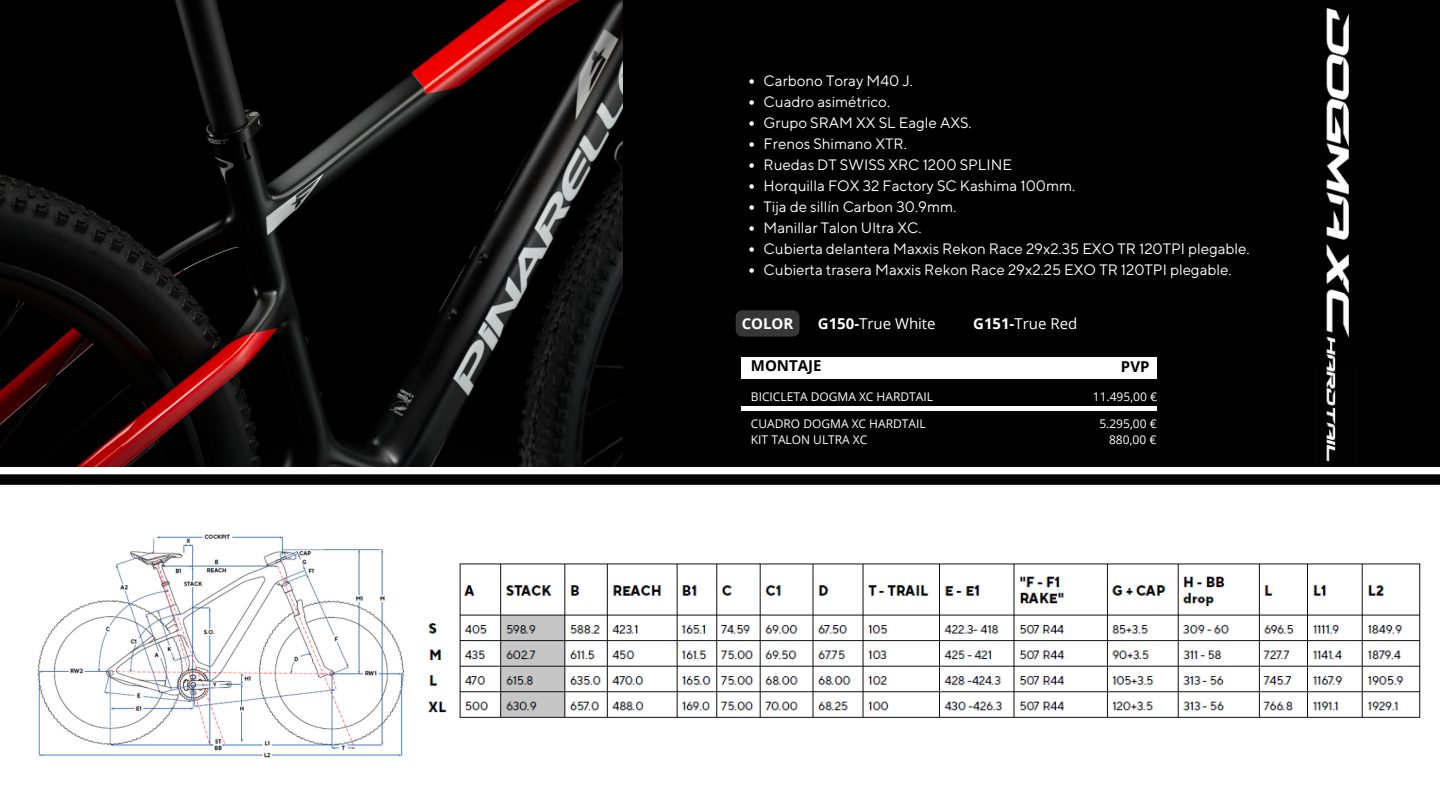
<style>
.page{position:relative;width:1440px;height:810px;background:#fff}
.page>*{position:absolute;margin:0;border:0;box-sizing:border-box;transform-origin:0 0}
.t1{font:15px "TT Norms Pro";color:#fff}
.t2{font:15px "Open Sans";color:#fff}
.t3{font:700 15px "Open Sans";color:#000}
.t4{font:700 15px "Open Sans";color:#fff}
.t5{font:12px/16.5px "Open Sans";color:#fff}
.s1{font-weight:700}
</style>
<div class="page">
<div style="left:623px;top:0;width:817px;height:466px;background:#000"></div>
<div style="left:0;top:474px;width:1440px;height:11px;background:#000"></div>
<img style="left:0;top:0;width:622px;height:466px">
<img style="left:427px;top:563px;width:994px;height:155px">
<img style="left:37px;top:534px;width:367px;height:224px">
<img style="left:1326px;top:8px;width:23px;height:454px">
<div style="left:742px;top:357px;width:415px;height:21px;background:#fff"></div>
<div style="left:736px;top:310px;width:64px;height:27px;background:#373737;border-radius:7px"></div>
<hr style="left:742px;top:407px;width:415px;height:4px;background:#fff">
<svg style="left:749px;top:79px;width:5px;height:5px"></svg>
<svg style="left:749px;top:100px;width:5px;height:5px"></svg>
<svg style="left:749px;top:121px;width:5px;height:5px"></svg>
<svg style="left:749px;top:142px;width:5px;height:5px"></svg>
<svg style="left:749px;top:163px;width:5px;height:5px"></svg>
<svg style="left:749px;top:184px;width:5px;height:5px"></svg>
<svg style="left:749px;top:205px;width:5px;height:5px"></svg>
<svg style="left:749px;top:226px;width:5px;height:5px"></svg>
<svg style="left:749px;top:247px;width:5px;height:5px"></svg>
<svg style="left:749px;top:268px;width:5px;height:5px"></svg>
<h2 class="t1" style="left:764px;top:72px;width:151px">Carbono Toray M40 J.</h2>
<h1 class="t1" style="left:764px;top:93px;width:128px">Cuadro asimétrico.</h1>
<h1 class="t1" style="left:764px;top:114px;width:210px">Grupo SRAM XX SL Eagle AXS.</h1>
<h3 class="t1" style="left:764px;top:135px;width:145px">Frenos Shimano XTR.</h3>
<p class="t1" style="left:764px;top:156px;width:250px">Ruedas DT SWISS XRC 1200 SPLINE</p>
<p class="t1" style="left:764px;top:177px;width:313px">Horquilla FOX 32 Factory SC Kashima 100mm.</p>
<p class="t1" style="left:764px;top:198px;width:194px">Tija de sillín Carbon 30.9mm.</p>
<p class="t1" style="left:764px;top:219px;width:160px">Manillar Talon Ultra XC.</p>
<h3 class="t1" style="left:764px;top:240px;width:488px">Cubierta delantera Maxxis Rekon Race 29x2.35 EXO TR 120TPI plegable.</h3>
<p class="t1" style="left:764px;top:261px;width:469px">Cubierta trasera Maxxis Rekon Race 29x2.25 EXO TR 120TPI plegable.</p>
<p class="t4" style="left:742px;top:313px;width:53px">COLOR</p>
<p class="t2" style="left:818px;top:313px;width:119px"><span class="s1">G150-</span>True White</p>
<p class="t2" style="left:973px;top:313px;width:106px"><span class="s1">G151-</span>True Red</p>
<p class="t3" style="left:751px;top:355px;width:72px">MONTAJE</p>
<p class="t5" style="left:751px;top:388px;width:184px">BICICLETA DOGMA XC HARDTAIL</p>
<p class="t5" style="left:1093px;top:388px;width:66px">11.495,00 €</p>
<p class="t5" style="left:751px;top:415px;width:176px">CUADRO DOGMA XC HARDTAIL<br>KIT TALON ULTRA XC</p>
<h1 class="t5" style="left:1099px;top:415px;width:59px">5.295,00 €</h1>
<p class="t3" style="left:1121px;top:356px;width:30px">PVP</p>
<h2 class="t5" style="left:1109px;top:431px;width:49px">880,00 €</h2>
</div>
